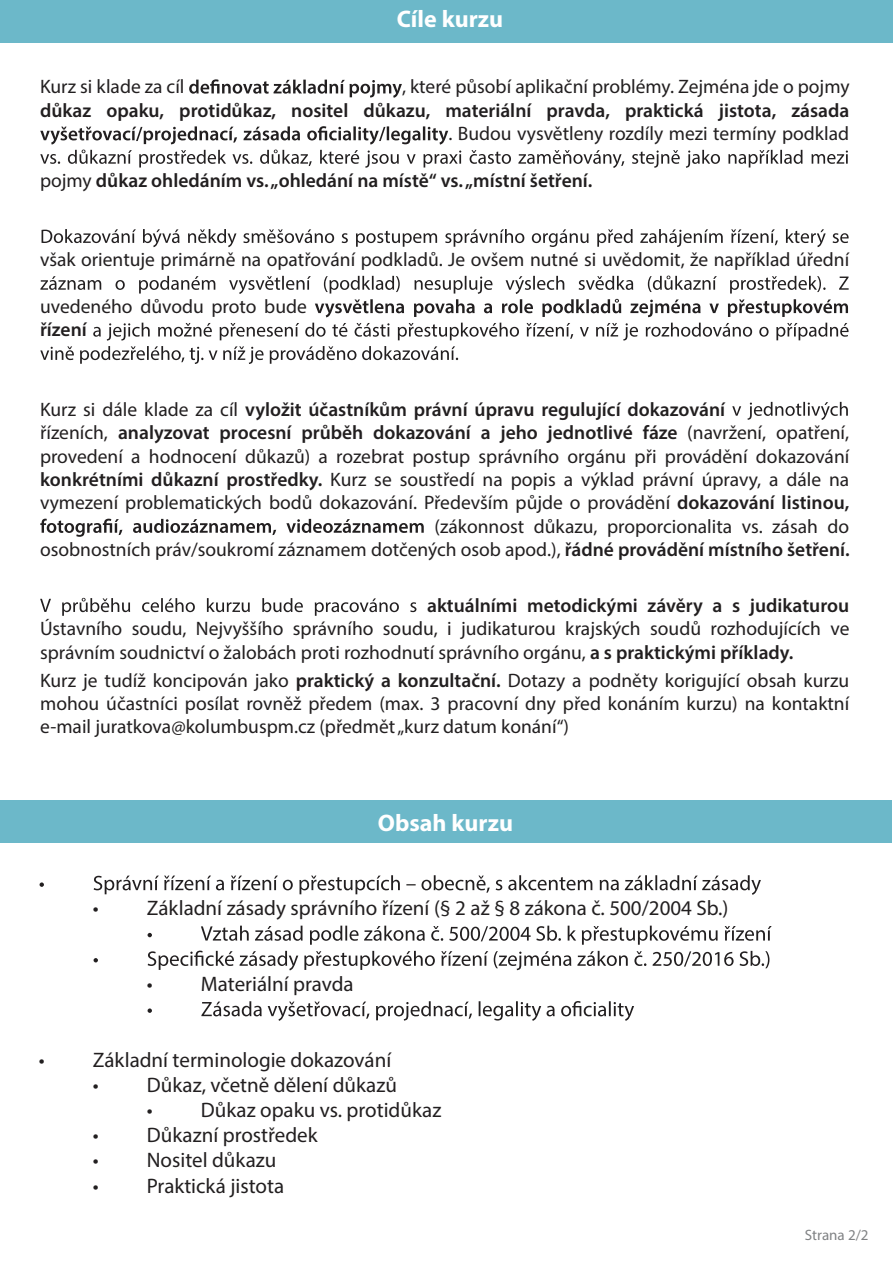
<style>
.page{position:relative;width:893px;height:1263px;background:#fff}
.page>*{position:absolute;margin:0;border:0;box-sizing:border-box;transform-origin:0 0}
.t1{font:700 24px "Myriad Pro";color:#fff}
.t2{font:21px "Myriad Pro";color:#221f20}
.t3{font:19.5px/23.4px "Myriad Pro";color:#221f20}
.t4{font:600 19.5px "Myriad Pro";color:#221f20}
.t5{font:15px "Myriad Pro";color:#808284}
.s1{font-weight:400}
.s2{font-weight:600}
</style>
<div class="page">
<div style="left:0;top:0;width:893px;height:42px;background:#6cb8c9"></div>
<svg style="left:189px;top:79px;width:213px;height:19px"></svg>
<svg style="left:40px;top:126px;width:808px;height:42px"></svg>
<svg style="left:42px;top:229px;width:807px;height:18px"></svg>
<svg style="left:40px;top:276px;width:809px;height:41px"></svg>
<svg style="left:40px;top:323px;width:808px;height:41px"></svg>
<svg style="left:732px;top:402px;width:116px;height:18px"></svg>
<svg style="left:40px;top:519px;width:384px;height:18px"></svg>
<svg style="left:40px;top:598px;width:376px;height:18px"></svg>
<div style="left:0;top:800px;width:892px;height:42px;background:#6cb8c9"></div>
<svg style="left:40px;top:875px;width:721px;height:20px"></svg>
<svg style="left:94px;top:926px;width:678px;height:44px"></svg>
<svg style="left:148px;top:1001px;width:486px;height:20px"></svg>
<p class="t1" style="left:397px;top:3px;width:108px">Cíle kurzu</p>
<p class="t3" style="left:40px;top:75px;width:146px">Kurz si klade za cíl</p>
<p class="t3" style="left:402px;top:75px;width:449px">, které působí aplikační problémy. Zejména jde o pojmy</p>
<p class="t4" style="left:40px;top:98px;width:811px">důkaz opaku, protidůkaz, nositel důkazu, materiální pravda, praktická jistota, zásada</p>
<p class="t3" style="left:448px;top:122px;width:402px">. Budou vysvětleny rozdíly mezi termíny podklad</p>
<p class="t4" style="left:40px;top:168px;width:554px"><span class="s1">pojmy</span> důkaz ohledáním vs.„ohledání na místě“ vs.„místní šetření.</p>
<p class="t3" style="left:40px;top:248px;width:811px">však orientuje primárně na opatřování podkladů. Je ovšem nutné si uvědomit, že například úřední</p>
<p class="t3" style="left:40px;top:295px;width:268px">uvedeného důvodu proto bude</p>
<p class="t4" style="left:40px;top:318px;width:48px">řízení</p>
<p class="t4" style="left:40px;top:397px;width:687px"><span class="s1">Kurz si dále klade za cíl</span> vyložit účastníkům právní úpravu regulující dokazování</p>
<p class="t4" style="left:40px;top:420px;width:811px"><span class="s1">řízeních,</span> analyzovat procesní průběh dokazování a jeho jednotlivé fáze <span class="s1">(navržení, opatření,</span></p>
<p class="t3" style="left:40px;top:444px;width:811px">provedení a hodnocení důkazů) a rozebrat postup správního orgánu při provádění dokazování</p>
<p class="t3" style="left:40px;top:467px;width:811px"><span class="s2">konkrétními důkazní prostředky.</span> Kurz se soustředí na popis a výklad právní úpravy, a dále na</p>
<p class="t3" style="left:40px;top:491px;width:811px">vymezení problematických bodů dokazování. Především půjde o provádění <span class="s2">dokazování listinou,</span></p>
<p class="t3" style="left:435px;top:514px;width:416px">(zákonnost důkazu, proporcionalita vs. zásah do</p>
<p class="t3" style="left:40px;top:538px;width:811px">osobnostních práv/soukromí záznamem dotčených osob apod.), <span class="s2">řádné provádění místního šetření.</span></p>
<p class="t4" style="left:427px;top:593px;width:424px">aktuálními metodickými závěry a s judikaturou</p>
<p class="t3" style="left:40px;top:617px;width:811px">Ústavního soudu, Nejvyššího správního soudu, i judikaturou krajských soudů rozhodujících ve správním soudnictví o žalobách proti rozhodnutí správního orgánu, <span class="s2">a s praktickými příklady.</span></p>
<p class="t3" style="left:40px;top:668px;width:811px;text-align:justify">Kurz je tudíž koncipován jako <span class="s2">praktický a konzultační.</span> Dotazy a podněty korigující obsah kurzu mohou účastníci posílat rovněž předem (max. 3 pracovní dny před konáním kurzu) na kontaktní e-mail juratkova@kolumbuspm.cz (předmět„kurz datum konání“)</p>
<p class="t1" style="left:378px;top:807px;width:137px">Obsah kurzu</p>
<p class="t2" style="left:93px;top:895px;width:637px">• Základní zásady správního řízení (§ 2 až § 8 zákona č. 500/2004 Sb.)</p>
<p class="t2" style="left:147px;top:971px;width:208px">• Materiální pravda</p>
<p class="t2" style="left:39px;top:1046px;width:354px">• Základní terminologie dokazování</p>
<p class="t2" style="left:93px;top:1072px;width:306px">• Důkaz, včetně dělení důkazů</p>
<p class="t2" style="left:147px;top:1097px;width:296px">• Důkaz opaku vs. protidůkaz</p>
<p class="t2" style="left:93px;top:1122px;width:226px">• Důkazní prostředek</p>
<p class="t2" style="left:93px;top:1147px;width:185px">• Nositel důkazu</p>
<p class="t2" style="left:93px;top:1172px;width:193px">• Praktická jistota</p>
<p class="t5" style="left:805px;top:1225px;width:65px">Strana 2/2</p>
</div>
